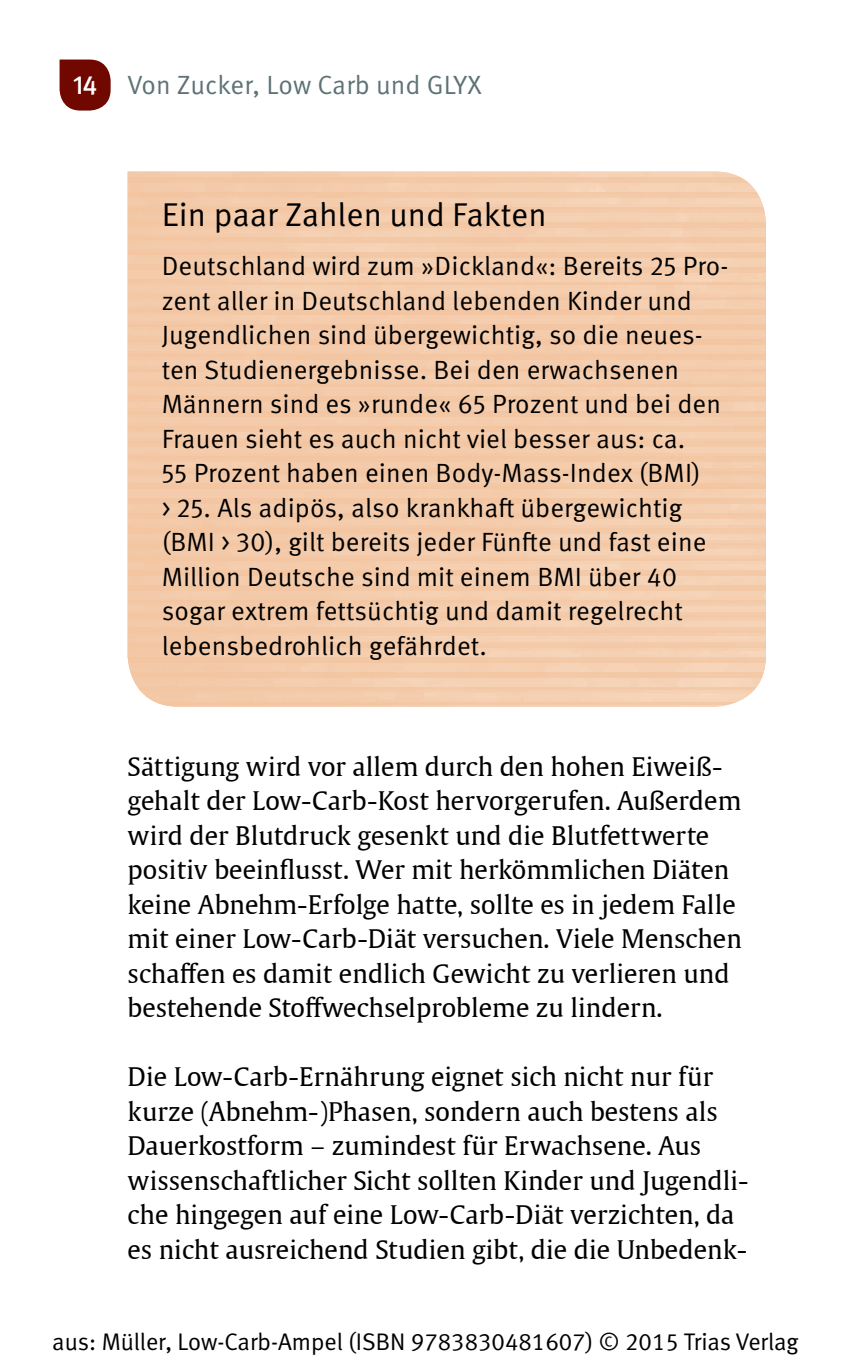
<style>
.page{position:relative;width:851px;height:1361px;background:#fff}
.page>*{position:absolute;margin:0;border:0;box-sizing:border-box;transform-origin:0 0}
.t1{font:33px "Meta Pro Norm";color:#000}
.t2{font:26.4px/34.5px "Meta Pro Norm";letter-spacing:.005em;color:#000}
.t3{font:26.4px "Meta Pro Norm";color:#5e7276}
.t4{font:25.5px/34.5px "Thieme Gulliver 2011";letter-spacing:.005em;color:#000}
.t5{font:24px "Meta Normal LF";color:#000}
.s1{font-family:"Meta Pro";font-weight:500;color:#fff}
</style>
<div class="page">
<svg style="left:60px;top:60px;width:51px;height:51px;background:#80231c"></svg>
<p class="t3" style="left:73px;top:65px;width:410px"><span class="s1">14</span> Von Zucker, Low Carb und GLYX</p>
<p class="t1" style="left:162px;top:189px;width:386px">Ein paar Zahlen und Fakten</p>
<p class="t2" style="left:162px;top:247px;width:568px">Deutschland wird zum »Dickland«: Bereits 25 Pro&shy;zent aller in Deutschland lebenden Kinder und Jugendlichen sind übergewichtig, so die neues&shy;ten Studienergebnisse. Bei den erwachsenen Männern sind es »runde« 65 Prozent und bei den Frauen sieht es auch nicht viel besser aus: ca.<br>55 Prozent haben einen Body-Mass-Index (BMI)<br>&gt; 25. Als adipös, also krankhaft übergewichtig (BMI &gt; 30), gilt bereits jeder Fünfte und fast eine Million Deutsche sind mit einem BMI über 40 sogar extrem fettsüchtig und damit regelrecht lebensbedrohlich gefährdet.</p>
<p class="t4" style="left:128px;top:748px;width:615px">Sättigung wird vor allem durch den hohen Eiweiß&shy;gehalt der Low-Carb-Kost hervorgerufen. Außerdem wird der Blutdruck gesenkt und die Blutfettwerte positiv beeinflusst. Wer mit herkömmlichen Diäten keine Abnehm-Erfolge hatte, sollte es in jedem Falle mit einer Low-Carb-Diät versuchen. Viele Menschen schaffen es damit endlich Gewicht zu verlieren und bestehende Stoffwechselprobleme zu lindern.</p>
<p class="t4" style="left:128px;top:1058px;width:622px">Die Low-Carb-Ernährung eignet sich nicht nur für kurze (Abnehm-)Phasen, sondern auch bestens als Dauerkostform – zumindest für Erwachsene. Aus wissenschaftlicher Sicht sollten Kinder und Jugendli&shy;che hingegen auf eine Low-Carb-Diät verzichten, da es nicht ausreichend Studien gibt, die die Unbedenk-</p>
<p class="t5" style="left:52px;top:1328px;width:747px">aus: Müller, Low-Carb-Ampel (ISBN 9783830481607) © 2015 Trias Verlag</p>
</div>
